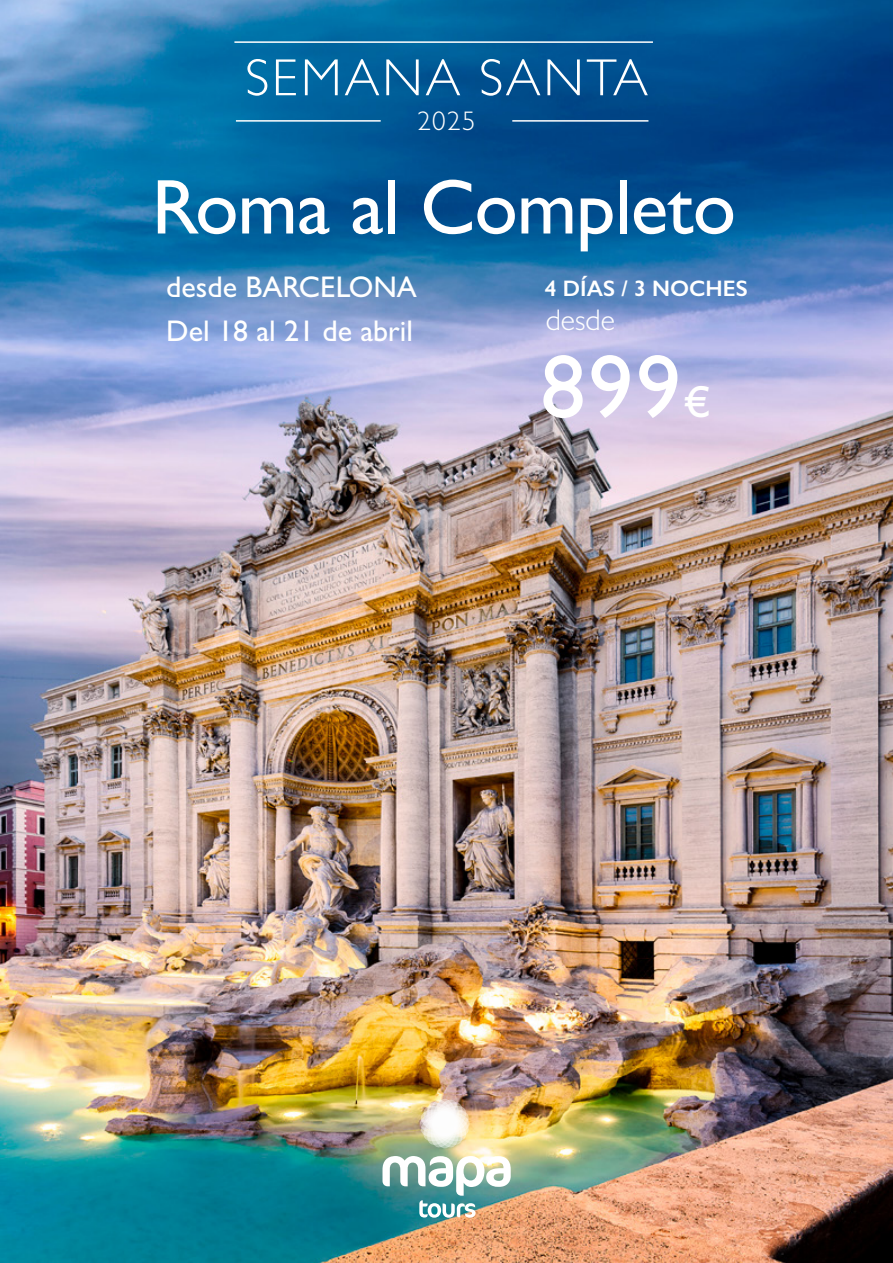
<style>
.page{position:relative;width:893px;height:1263px;background:#fff}
.page>*{position:absolute;margin:0;border:0;box-sizing:border-box;transform-origin:0 0}
.t1{font:500 90px "Gill Sans";color:#fff}
.t2{font:500 78px "Gill Sans";letter-spacing:-.01em;color:#fff}
.t3{font:300 52.5px "Gill Sans";letter-spacing:.05em;color:#fff}
.t4{font:500 30px/44.5px "Gill Sans";color:#fff}
.t5{font:300 30px "Gill Sans";color:#fff}
.t6{font:300 27px "Gill Sans";color:#fff}
.t7{font:600 22.5px "Gill Sans";color:#fff}
.s1{font-size:45px}
</style>
<div class="page">
<img style="left:0;top:0;width:893px;height:1263px">
<svg style="left:421px;top:1100px;width:48px;height:47px"></svg>
<img style="left:382px;top:1156px;width:129px;height:62px">
<hr style="left:236px;top:120px;width:145px;height:2px;background:#fff">
<hr style="left:512px;top:120px;width:136px;height:2px;background:#fff">
<hr style="left:234px;top:41px;width:419px;height:2px;background:#fff">
<h3 class="t3" style="left:245px;top:46px;width:405px">SEMANA SANTA</h3>
<p class="t6" style="left:417px;top:104px;width:60px">2025</p>
<h2 class="t2" style="left:152px;top:161px;width:586px">Roma al Completo</h2>
<p class="t4" style="left:166px;top:264px;width:252px">desde BARCELONA<br>Del 18 al 21 de abril</p>
<h1 class="t1" style="left:540px;top:333px;width:172px">899<span class="s1">€</span></h1>
<p class="t7" style="left:545px;top:275px;width:204px">4 DÍAS / 3 NOCHES</p>
<p class="t5" style="left:546px;top:302px;width:71px">desde</p>
</div>
